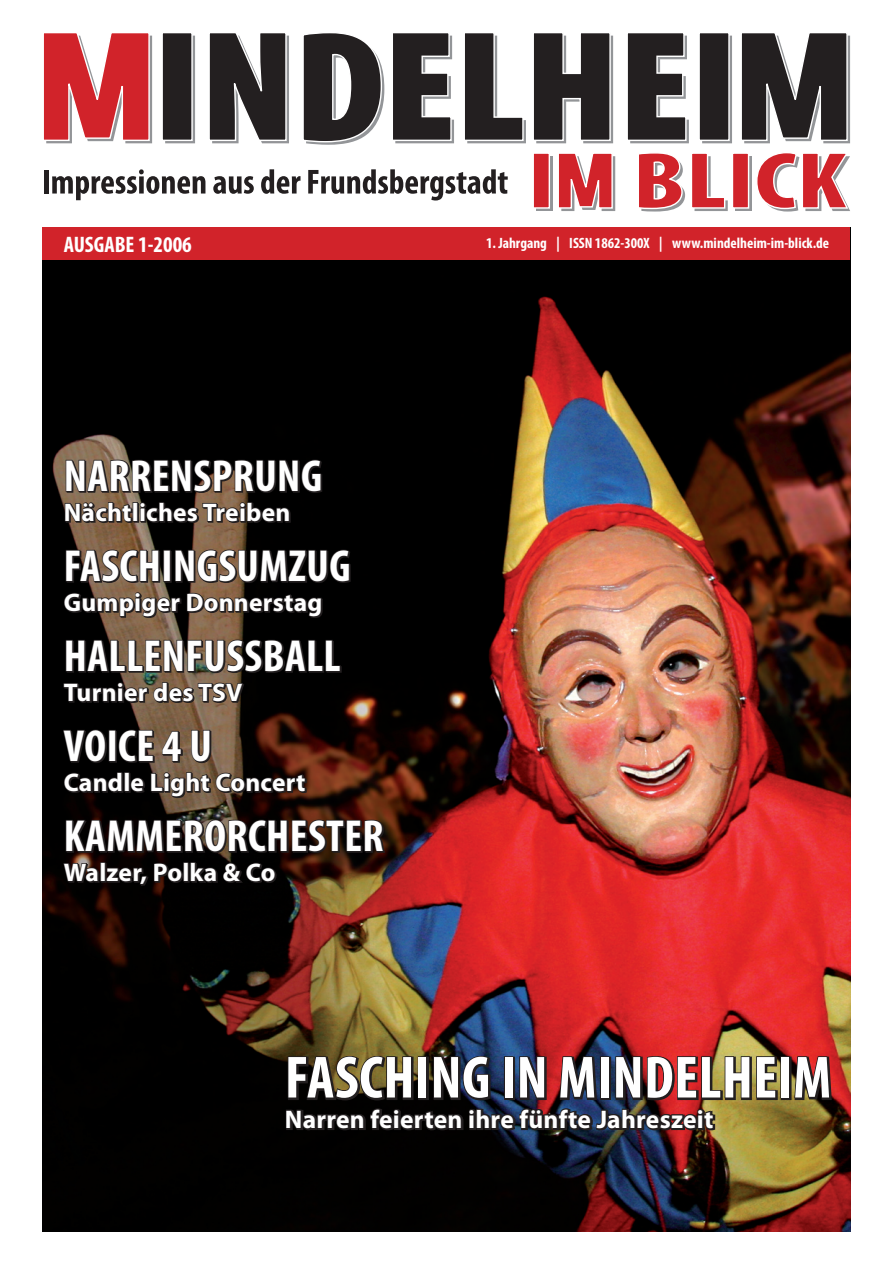
<style>
.page{position:relative;width:893px;height:1263px;background:#fff}
.page>*{position:absolute;margin:0;border:0;box-sizing:border-box;transform-origin:0 0}
.t1{font:700 condensed 60px "Myriad Pro";letter-spacing:.01em;color:#fff}
.t2{font:700 condensed 45px "Myriad Pro";letter-spacing:.01em;color:#fff}
.t3{font:700 25.5px "Myriad Pro";letter-spacing:.01em;color:#fff}
.t4{font:700 condensed 22.5px "Myriad Pro";color:#fff}
.t5{font:700 condensed 15px "Myriad Pro";color:#fff}
</style>
<div class="page">
<img style="left:43px;top:260px;width:807px;height:971px">
<div style="left:43px;top:227px;width:807px;height:33px;background:#d1232a"></div>
<svg style="left:165px;top:36px;width:685px;height:109px"></svg>
<svg style="left:44px;top:33px;width:804px;height:110px"></svg>
<svg style="left:533px;top:153px;width:317px;height:59px"></svg>
<div style="left:44px;top:170px;width:5px;height:24px;background:#231f20"></div>
<svg style="left:52px;top:169px;width:153px;height:31px"></svg>
<svg style="left:213px;top:176px;width:41px;height:18px"></svg>
<svg style="left:261px;top:169px;width:39px;height:25px"></svg>
<svg style="left:308px;top:169px;width:200px;height:31px"></svg>
<div style="left:164px;top:551px;width:8px;height:32px;border:2px solid #231f20"></div>
<svg style="left:64px;top:459px;width:259px;height:65px;background:#302721"></svg>
<svg style="left:65px;top:549px;width:96px;height:35px;background:#4c3e33"></svg>
<div style="left:163px;top:550px;width:8px;height:32px;border:2px solid #231f20"></div>
<svg style="left:174px;top:549px;width:177px;height:35px;background:#271f1a"></svg>
<svg style="left:63px;top:592px;width:279px;height:112px;background:#302720"></svg>
<svg style="left:62px;top:729px;width:324px;height:172px;background:#2e1c14"></svg>
<div style="left:781px;top:1056px;width:10px;height:44px;border:3px solid #231f20"></div>
<div style="left:780px;top:1056px;width:10px;height:42px;border:2px solid #231f20"></div>
<svg style="left:793px;top:1054px;width:40px;height:48px;background:#632921"></svg>
<img style="left:285px;top:1054px;width:494px;height:79px">
<p class="t4" style="left:64px;top:230px;width:130px">AUSGABE 1-2006</p>
<p class="t5" style="left:486px;top:234px;width:345px">1. Jahrgang | ISSN 1862-300X | www.mindelheim-im-blick.de</p>
<p class="t2" style="left:64px;top:448px;width:260px">NARRENSPRUNG</p>
<p class="t3" style="left:64px;top:496px;width:228px">Nächtliches Treiben</p>
<p class="t2" style="left:64px;top:538px;width:288px">FASCHINGSUMZUG</p>
<p class="t3" style="left:64px;top:586px;width:260px">Gumpiger Donnerstag</p>
<p class="t2" style="left:64px;top:628px;width:278px">HALLENFUSSBALL</p>
<p class="t3" style="left:64px;top:676px;width:180px">Turnier des TSV</p>
<p class="t2" style="left:64px;top:718px;width:150px">VOICE 4 U</p>
<p class="t3" style="left:64px;top:766px;width:243px">Candle Light Concert</p>
<p class="t2" style="left:64px;top:808px;width:321px">KAMMERORCHESTER</p>
<p class="t3" style="left:64px;top:856px;width:213px">Walzer, Polka &amp; Co</p>
<p class="t1" style="left:285px;top:1040px;width:548px">FASCHING IN MINDELHEIM</p>
<p class="t3" style="left:285px;top:1102px;width:430px">Narren feierten ihre fünfte Jahreszeit</p>
</div>
